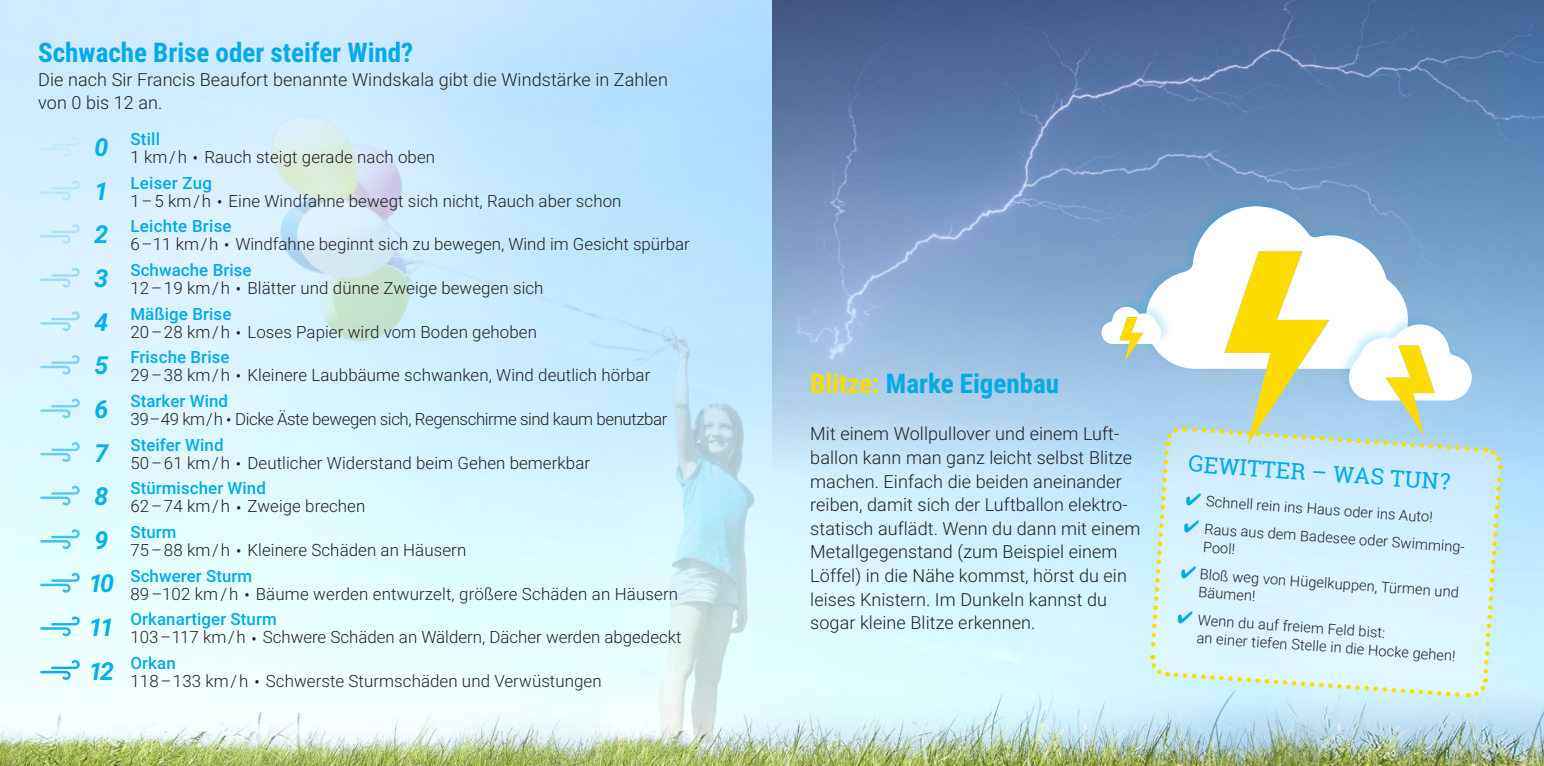
<style>
.page{position:relative;width:1544px;height:766px;background:#fff}
.page>*{position:absolute;margin:0;border:0;box-sizing:border-box;transform-origin:0 0}
.t1{font:700 27px "Roboto Condensed";color:#00abe9}
.t2{font:italic 700 24.75px/43.6px "Roboto";color:#00b0ea}
.t3{font:22.5px "Roboto Slab";color:#00abe9}
.t4{font:300 18px/23.6px "Roboto";letter-spacing:.005em;color:#231f20}
.t5{font:300 16.88px/18px "Roboto";letter-spacing:.005em;color:#231f20}
.t6{font:300 16.88px/18px "Roboto";letter-spacing:-.025em;color:#231f20}
.t7{font:300 14.62px/18px "Roboto";color:#231f20}
.s1{font-weight:500;color:#00abe9}
.s2{font-family:"Roboto Slab"}
.s3{color:#ffdc01}
.s4{color:#00abe9}
</style>
<div class="page">
<img style="left:0;top:0;width:1543px;height:765px">
<img style="left:127px;top:63px;width:894px;height:702px">
<img style="left:772px;top:0;width:771px;height:478px">
<div style="left:1134px;top:195px;width:276px;height:176px;background:#6e94be"></div>
<div style="left:1099px;top:296px;width:74px;height:51px;background:#8eb2d6"></div>
<svg style="left:1101px;top:206px;width:403px;height:493px;background:#cae1e4"></svg>
<svg style="left:40px;top:137px;width:40px;height:20px"></svg>
<svg style="left:40px;top:180px;width:40px;height:20px"></svg>
<svg style="left:40px;top:224px;width:40px;height:20px"></svg>
<svg style="left:40px;top:311px;width:40px;height:20px"></svg>
<svg style="left:40px;top:398px;width:40px;height:20px"></svg>
<svg style="left:40px;top:485px;width:40px;height:20px"></svg>
<svg style="left:40px;top:572px;width:40px;height:20px"></svg>
<svg style="left:40px;top:268px;width:40px;height:19px"></svg>
<svg style="left:40px;top:355px;width:40px;height:19px"></svg>
<svg style="left:40px;top:442px;width:40px;height:20px"></svg>
<svg style="left:40px;top:529px;width:40px;height:20px"></svg>
<svg style="left:40px;top:616px;width:40px;height:20px"></svg>
<svg style="left:40px;top:660px;width:40px;height:19px"></svg>
<h1 class="t1" style="left:38px;top:33px;width:376px">Schwache Brise oder steifer Wind?</h1>
<p class="t4" style="left:38px;top:67px;width:631px">Die nach Sir Francis Beaufort benannte Windskala gibt die Windstärke in Zahlen von 0 bis 12 an.</p>
<p class="t5" style="left:130px;top:129px;width:306px"><span class="s1">Still<br></span>1 km / h <span class="s2">•</span> Rauch steigt gerade nach oben</p>
<p class="t5" style="left:130px;top:173px;width:492px"><span class="s1">Leiser Zug<br></span>1 – 5 km / h <span class="s2">•</span> Eine Windfahne bewegt sich nicht, Rauch aber schon</p>
<p class="t5" style="left:130px;top:216px;width:561px"><span class="s1">Leichte Brise<br></span>6 – 11 km / h <span class="s2">•</span> Windfahne beginnt sich zu bewegen, Wind im Gesicht spürbar</p>
<p class="t5" style="left:130px;top:260px;width:415px"><span class="s1">Schwache Brise<br></span>12 – 19 km / h <span class="s2">•</span> Blätter und dünne Zweige bewegen sich</p>
<p class="t5" style="left:130px;top:304px;width:408px"><span class="s1">Mäßige Brise<br></span>20 – 28 km / h <span class="s2">•</span> Loses Papier wird vom Boden gehoben</p>
<p class="t5" style="left:130px;top:347px;width:521px"><span class="s1">Frische Brise<br></span>29 – 38 km / h <span class="s2">•</span> Kleinere Laubbäume schwanken, Wind deutlich hörbar</p>
<p class="t6" style="left:130px;top:391px;width:538px"><span class="s1">Starker Wind<br></span>39 – 49 km / h <span class="s2">•</span> Dicke Äste bewegen sich, Regenschirme sind kaum benutzbar</p>
<p class="t5" style="left:130px;top:435px;width:461px"><span class="s1">Steifer Wind<br></span>50 – 61 km / h <span class="s2">•</span> Deutlicher Widerstand beim Gehen bemerkbar</p>
<p class="t5" style="left:130px;top:478px;width:236px"><span class="s1">Stürmischer Wind<br></span>62 – 74 km / h <span class="s2">•</span> Zweige brechen</p>
<p class="t5" style="left:130px;top:522px;width:337px"><span class="s1">Sturm<br></span>75 – 88 km / h <span class="s2">•</span> Kleinere Schäden an Häusern</p>
<p class="t5" style="left:130px;top:566px;width:549px"><span class="s1">Schwerer Sturm<br></span>89 – 102 km / h <span class="s2">•</span> Bäume werden entwurzelt, größere Schäden an Häusern</p>
<p class="t5" style="left:130px;top:609px;width:552px"><span class="s1">Orkanartiger Sturm<br></span>103 – 117 km / h <span class="s2">•</span> Schwere Schäden an Wäldern, Dächer werden abgedeckt</p>
<p class="t5" style="left:130px;top:653px;width:473px"><span class="s1">Orkan<br></span>118 – 133 km / h <span class="s2">•</span> Schwerste Sturmschäden und Verwüstungen</p>
<h2 class="t2" style="left:89px;top:125px;width:27px">0<br>1<br>2<br>3<br>4<br>5<br>6<br>7<br>8<br>9<br>10<br>11<br>12</h2>
<h1 class="t1" style="left:810px;top:364px;width:250px"><span class="s3">Blitze:</span> Marke Eigenbau</h1>
<p class="t4" style="left:810px;top:421px;width:332px">Mit einem Wollpullover und einem Luft&shy;ballon kann man ganz leicht selbst Blitze machen. Einfach die beiden aneinander reiben, damit sich der Luftballon elektro&shy;statisch auflädt. Wenn du dann mit einem Metallgegenstand (zum Beispiel einem Löffel) in die Nähe kommst, hörst du ein leises Knistern. Im Dunkeln kannst du sogar kleine Blitze erkennen.</p>
<h3 class="t3" style="left:1189px;top:448px;width:264px;rotate:4deg">GEWITTER – WAS TUN?</h3>
<p class="t7" style="left:1186px;top:490px;width:249px;rotate:4deg"><span class="s4">✔</span> Schnell rein ins Haus oder ins Auto!</p>
<p class="t7" style="left:1205px;top:519px;width:266px;text-indent:-20px;rotate:4deg"><span class="s4">✔</span> Raus aus dem Badesee oder Swimming-<br>Pool!</p>
<p class="t7" style="left:1200px;top:564px;width:261px;text-indent:-19px;rotate:4deg"><span class="s4">✔</span> Bloß weg von Hügelkuppen, Türmen und<br>Bäumen!</p>
<p class="t7" style="left:1198px;top:610px;width:261px;text-indent:-20px;rotate:4deg"><span class="s4">✔</span> Wenn du auf freiem Feld bist:<br>an einer tiefen Stelle in die Hocke gehen!</p>
</div>
